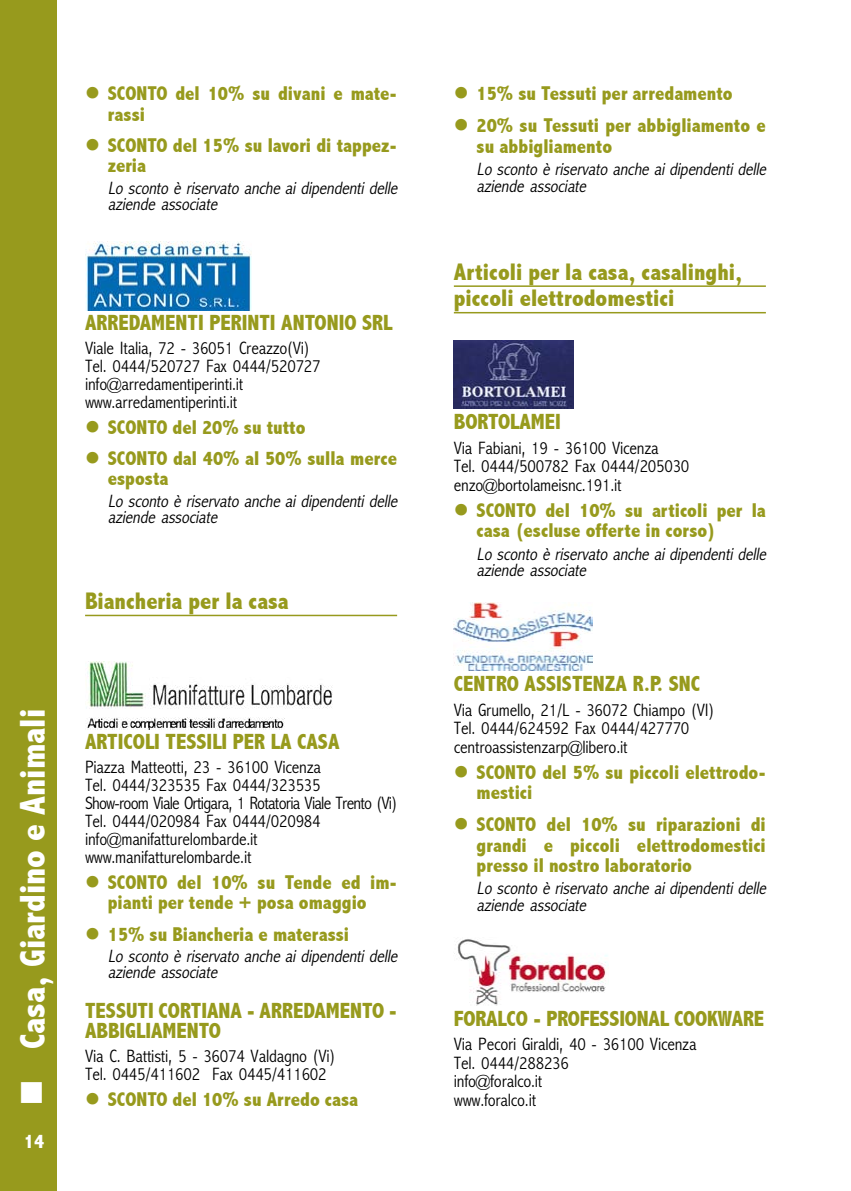
<style>
.page{position:relative;width:851px;height:1191px;background:#fff}
.page>*{position:absolute;margin:0;border:0;box-sizing:border-box;transform-origin:0 0}
.t1{font:800 condensed 36px "Abadi";color:#fff}
.t2{font:36px "Wingdings";color:#fff}
.t3{font:800 condensed 24px/26.6px "Abadi";color:#979a1d}
.t4{font:800 condensed 22px/20px "Abadi";color:#979a1d}
.t5{font:800 condensed 20px/20.6px "Abadi";color:#979a1d}
.t6{font:800 condensed 20px "Abadi";color:#fff}
.t7{font:300 condensed 18px/18px "M Abadi";color:#000}
.t8{font:italic 300 condensed 18px/16px "M Abadi";color:#000}
</style>
<div class="page">
<hr style="left:85px;top:614px;width:312px;height:2px;background:#979a1d">
<img style="left:85px;top:242px;width:166px;height:68px">
<img style="left:87px;top:661px;width:246px;height:68px">
<hr style="left:454px;top:285px;width:311px;height:2px;background:#979a1d">
<hr style="left:454px;top:312px;width:311px;height:1px;background:#979a1d">
<img style="left:454px;top:341px;width:119px;height:68px">
<img style="left:454px;top:603px;width:138px;height:68px">
<img style="left:454px;top:939px;width:154px;height:66px">
<div style="left:0;top:0;width:57px;height:1191px;background:#979a1d"></div>
<p class="t5" style="left:108px;top:84px;width:291px;line-height:20px;text-indent:-23px">● SCONTO del 10% su divani e mate&shy;rassi</p>
<p class="t5" style="left:108px;top:135px;width:291px;line-height:20px;text-indent:-23px">● SCONTO del 15% su lavori di tappez&shy;zeria</p>
<p class="t8" style="left:108px;top:180px;width:294px">Lo sconto è riservato anche ai dipendenti delle aziende associate</p>
<p class="t4" style="left:85px;top:313px;width:309px">ARREDAMENTI PERINTI ANTONIO SRL</p>
<p class="t7" style="left:85px;top:339px;width:237px">Viale Italia, 72 - 36051 Creazzo(Vi)<br>Tel. 0444/520727 Fax 0444/520727 info@arredamentiperinti.it www.arredamentiperinti.it</p>
<p class="t5" style="left:85px;top:417px;width:222px">● SCONTO del 20% su tutto</p>
<p class="t5" style="left:108px;top:448px;width:291px;line-height:20px;text-indent:-23px">● SCONTO dal 40% al 50% sulla merce esposta</p>
<p class="t8" style="left:108px;top:493px;width:294px">Lo sconto è riservato anche ai dipendenti delle aziende associate</p>
<h2 class="t3" style="left:85px;top:588px;width:205px">Biancheria per la casa</h2>
<p class="t5" style="left:454px;top:83px;width:280px">● 15% su Tessuti per arredamento</p>
<p class="t5" style="left:476px;top:115px;width:291px;text-indent:-23px">● 20% su Tessuti per abbigliamento e su abbigliamento</p>
<p class="t8" style="left:476px;top:161px;width:294px;line-height:16.6px">Lo sconto è riservato anche ai dipendenti delle aziende associate</p>
<h2 class="t3" style="left:454px;top:258px;width:290px">Articoli per la casa, casalinghi, piccoli elettrodomestici</h2>
<p class="t4" style="left:454px;top:412px;width:109px">BORTOLAMEI</p>
<p class="t7" style="left:454px;top:438px;width:237px;line-height:18.6px">Via Fabiani, 19 - 36100 Vicenza<br>Tel. 0444/500782 Fax 0444/205030 enzo@bortolameisnc.191.it</p>
<p class="t5" style="left:476px;top:500px;width:291px;text-indent:-23px">● SCONTO del 10% su articoli per la casa (escluse offerte in corso)</p>
<p class="t8" style="left:476px;top:545px;width:294px;line-height:16.6px">Lo sconto è riservato anche ai dipendenti delle aziende associate</p>
<p class="t4" style="left:454px;top:674px;width:248px">CENTRO ASSISTENZA R.P. SNC</p>
<p class="t7" style="left:454px;top:700px;width:261px;line-height:18.6px">Via Grumello, 21/L - 36072 Chiampo (VI)<br>Tel. 0444/624592 Fax 0444/427770 centroassistenzarp@libero.it</p>
<p class="t5" style="left:476px;top:762px;width:291px;text-indent:-23px">● SCONTO del 5% su piccoli elettrodo&shy;mestici</p>
<p class="t5" style="left:476px;top:814px;width:291px;text-align:justify;text-indent:-23px">● SCONTO del 10% su riparazioni di grandi e piccoli elettrodomestici presso il nostro laboratorio</p>
<p class="t8" style="left:476px;top:880px;width:294px;line-height:16.6px">Lo sconto è riservato anche ai dipendenti delle aziende associate</p>
<h1 class="t1" style="left:12px;top:1049px;width:342px;rotate:-90deg">Casa, Giardino e Animali</h1>
<p class="t4" style="left:85px;top:732px;width:256px">ARTICOLI TESSILI PER LA CASA</p>
<p class="t7" style="left:85px;top:758px;width:313px">Piazza Matteotti, 23 - 36100 Vicenza<br>Tel. 0444/323535 Fax 0444/323535<br>Show-room Viale Ortigara, 1 Rotatoria Viale Trento (Vi)<br>Tel. 0444/020984 Fax 0444/020984 info@manifatturelombarde.it www.manifatturelombarde.it</p>
<p class="t5" style="left:85px;top:872px;width:313px;line-height:20px;text-align:center">● SCONTO del 10% su Tende ed im&shy;pianti per tende + posa omaggio</p>
<p class="t5" style="left:85px;top:923px;width:265px">● 15% su Biancheria e materassi</p>
<p class="t8" style="left:108px;top:948px;width:294px">Lo sconto è riservato anche ai dipendenti delle aziende associate</p>
<p class="t4" style="left:85px;top:1001px;width:313px">TESSUTI CORTIANA - ARREDAMENTO -<br>ABBIGLIAMENTO</p>
<p class="t7" style="left:85px;top:1047px;width:252px">Via C. Battisti, 5 - 36074 Valdagno (Vi)<br>Tel. 0445/411602 Fax 0445/411602</p>
<p class="t5" style="left:85px;top:1089px;width:274px">● SCONTO del 10% su Arredo casa</p>
<p class="t4" style="left:454px;top:1008px;width:312px">FORALCO - PROFESSIONAL COOKWARE</p>
<p class="t7" style="left:454px;top:1035px;width:244px;line-height:18.6px">Via Pecori Giraldi, 40 - 36100 Vicenza<br>Tel. 0444/288236<br>info@foralco.it</p>
<h1 class="t2" style="left:12px;top:1106px;width:28px;rotate:-90deg">■</h1>
<p class="t7" style="left:454px;top:1091px;width:84px">www.foralco.it</p>
<p class="t6" style="left:24px;top:1129px;width:22px">14</p>
</div>
